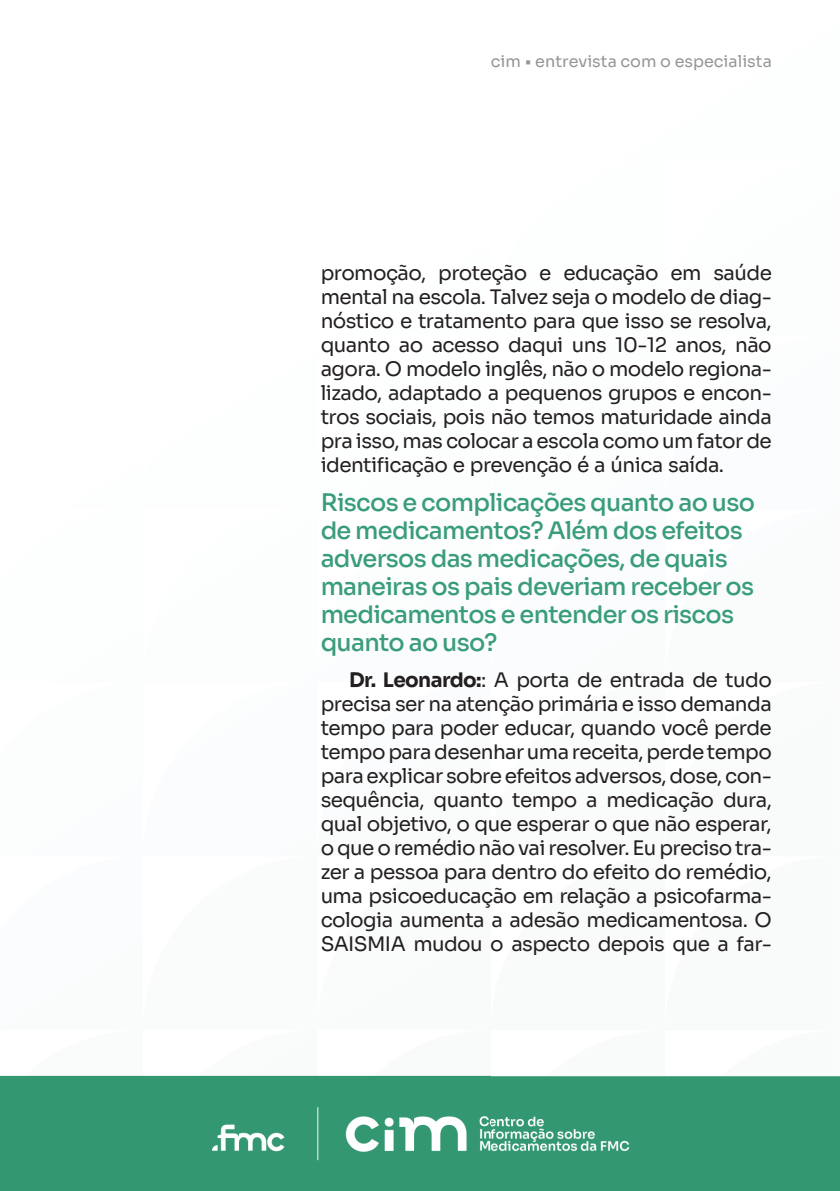
<style>
.page{position:relative;width:840px;height:1191px;background:#fff}
.page>*{position:absolute;margin:0;border:0;box-sizing:border-box;transform-origin:0 0}
.t1{font:500 24px/28px "Sora";letter-spacing:-.03em;color:#399c7b}
.t2{font:20px/24px "Sora";letter-spacing:-.03em;color:#231f20}
.t3{font:16px "Sora";color:#939598}
.s1{font-weight:700}
</style>
<div class="page">
<div style="left:0;top:1075px;width:839px;height:116px;background:#339772"></div>
<p class="t3" style="left:490px;top:48px;width:282px">cim • entrevista com o especialista</p>
<p class="t2" style="left:713px;top:259px;width:60px">saúde</p>
<p class="t2" style="left:320px;top:259px;width:107px">promoção,</p>
<p class="t2" style="left:320px;top:307px;width:452px">nóstico e tratamento para que isso se resolva,</p>
<p class="t2" style="left:438px;top:259px;width:90px">proteção</p>
<p class="t2" style="left:563px;top:259px;width:97px">educação</p>
<p class="t2" style="left:539px;top:259px;width:14px">e</p>
<p class="t2" style="left:670px;top:259px;width:32px">em</p>
<p class="t2" style="left:320px;top:283px;width:452px">mental na escola. Talvez seja o modelo de diag-</p>
<p class="t2" style="left:320px;top:331px;width:452px">quanto ao acesso daqui uns 10-12 anos, não</p>
<p class="t2" style="left:320px;top:355px;width:452px">agora O. modelo inglês, não o modelo regiona-</p>
<p class="t2" style="left:320px;top:379px;width:452px">lizado, adaptado a pequenos grupos e encon-</p>
<p class="t2" style="left:320px;top:403px;width:452px">tros sociais, pois não temos maturidade ainda</p>
<p class="t2" style="left:320px;top:427px;width:452px">pra isso, mas colocar a escola como um fator de identificação e prevenção aé única saída.</p>
<p class="t1" style="left:320px;top:486px;width:435px">Riscos e complicações quanto ao uso de medicamentos? Além dos efeitos adversos das medicações, de quais maneiras os pais deveriam receber os medicamentos e entender os riscos quanto ao uso?</p>
<p class="t2" style="left:320px;top:666px;width:452px;text-align:justify;text-indent:28px"><span class="s1">Dr. Leonardo</span> A<span class="s1">:</span>: porta de entrada de tudo precisa ser na atenção primária e isso demanda tempo para poder educar, quando você perde tempo para desenhar uma receita, perde tempo</p>
<p class="t2" style="left:320px;top:786px;width:452px">sequência, quanto tempo a medicação dura,</p>
<p class="t2" style="left:320px;top:762px;width:452px">para explicar sobre efeitos adversos, dose, con-</p>
<p class="t2" style="left:320px;top:810px;width:452px">qual objetivo o, que esperar o que não esperar,</p>
<p class="t2" style="left:320px;top:858px;width:452px">zer a pessoa para dentro do efeito do remédio,</p>
<p class="t2" style="left:320px;top:834px;width:452px">o que o remédio não vai resolver. Eu preciso tra-</p>
<p class="t2" style="left:320px;top:882px;width:452px">uma psicoeducação em relação a psicofarma-</p>
<p class="t2" style="left:320px;top:930px;width:452px">SAISMIA mudou o aspecto depois que a far-</p>
<p class="t2" style="left:320px;top:906px;width:452px">cologia aumenta a adesão medicamentosa O.</p>
</div>
